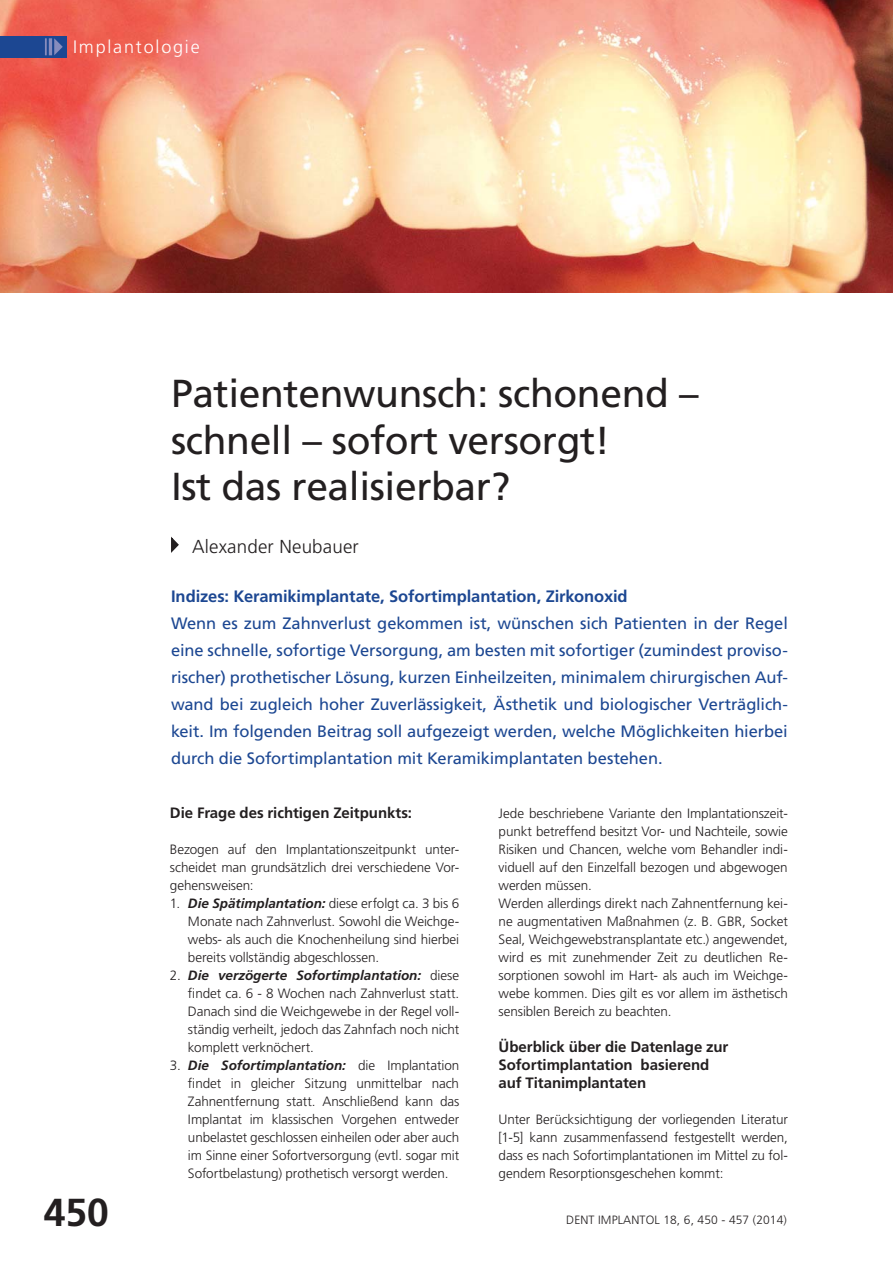
<style>
.page{position:relative;width:893px;height:1263px;background:#fff}
.page>*{position:absolute;margin:0;border:0;box-sizing:border-box;transform-origin:0 0}
.t1{font:39px/46.5px "Frutiger";letter-spacing:-.01em;color:#231f20}
.t2{font:700 39px "Frutiger";color:#231f20}
.t3{font:300 18.75px "Frutiger";letter-spacing:.01em;color:#231f20}
.t4{font:300 18px "Frutiger";letter-spacing:.1em;color:#fff}
.t5{font:16.5px/27px "Frutiger";letter-spacing:-.005em;color:#1c4792;text-align:justify}
.t6{font:700 16.5px "Frutiger";letter-spacing:-.005em;color:#1c4792}
.t7{font:700 15px/18px "Frutiger";letter-spacing:-.005em;color:#231f20}
.t8{font:300 13.5px/18px "Frutiger";letter-spacing:-.01em;color:#231f20;text-align:justify}
.t9{font:300 12px "Frutiger";letter-spacing:.01em;color:#231f20}
.s1{font-weight:700;font-style:italic}
</style>
<div class="page">
<img style="left:0;top:0;width:892px;height:292px">
<svg style="left:171px;top:536px;width:8px;height:17px"></svg>
<div style="left:0;top:36px;width:67px;height:21px;background:#1c4792"></div>
<svg style="left:45px;top:38px;width:2px;height:17px"></svg>
<hr style="left:49px;top:38px;width:3px;height:17px;background:#868cbd">
<svg style="left:54px;top:38px;width:9px;height:17px"></svg>
<h3 class="t4" style="left:73px;top:40px;width:128px">Implantologie</h3>
<h1 class="t1" style="left:171px;top:374px;width:529px">Patientenwunsch: schonend – schnell – sofort versorgt!<br>Ist das realisierbar?</h1>
<h2 class="t3" style="left:192px;top:539px;width:168px">Alexander Neubauer</h2>
<p class="t6" style="left:171px;top:590px;width:458px">Indizes: Keramikimplantate, Sofortimplantation, Zirkonoxid</p>
<p class="t5" style="left:171px;top:611px;width:618px">Wenn es zum Zahnverlust gekommen ist, wünschen sich Patienten in der Regel eine schnelle, sofortige Versorgung, am besten mit sofortiger (zumindest proviso&shy;rischer) prothetischer Lösung, kurzen Einheilzeiten, minimalem chirurgischen Auf&shy;wand bei zugleich hoher Zuverlässigkeit, Ästhetik und biologischer Verträglich&shy;keit. Im folgenden Beitrag soll aufgezeigt werden, welche Möglichkeiten hierbei durch die Sofortimplantation mit Keramikimplantaten bestehen.</p>
<h1 class="t2" style="left:44px;top:1197px;width:67px">450</h1>
<p class="t7" style="left:170px;top:805px;width:244px">Die Frage des richtigen Zeitpunkts:</p>
<p class="t8" style="left:170px;top:841px;width:291px">Bezogen auf den Implantationszeitpunkt unter&shy;scheidet man grundsätzlich drei verschiedene Vor&shy;gehensweisen:</p>
<p class="t8" style="left:188px;top:895px;width:273px;text-indent:-18px">1. <span class="s1">Die Spätimplantation:</span> diese erfolgt ca. 3 bis 6<br>Monate nach Zahnverlust. Sowohl die Weichge&shy;webs- als auch die Knochenheilung sind hierbei bereits vollständig abgeschlossen.</p>
<p class="t8" style="left:188px;top:967px;width:273px;text-indent:-18px">2. <span class="s1">Die verzögerte Sofortimplantation:</span> diese findet ca. 6 - 8 Wochen nach Zahnverlust statt.<br>Danach sind die Weichgewebe in der Regel voll&shy;ständig verheilt, jedoch das Zahnfach noch nicht komplett verknöchert.</p>
<p class="t8" style="left:188px;top:1057px;width:273px;text-indent:-18px">3. <span class="s1">Die Sofortimplantation:</span> die Implantation findet in gleicher Sitzung unmittelbar nach Zahnentfernung statt. Anschließend kann das Implantat im klassischen Vorgehen entweder unbelastet geschlossen einheilen oder aber auch im Sinne einer Sofortversorgung (evtl. sogar mit Sofortbelastung) prothetisch versorgt werden.</p>
<p class="t8" style="left:498px;top:805px;width:291px;text-align:left">Jede beschriebene Variante den Implantationszeit&shy;punkt betreffend besitzt Vor- und Nachteile, sowie Risiken und Chancen, welche vom Behandler indi&shy;viduell auf den Einzelfall bezogen und abgewogen werden müssen.<br>Werden allerdings direkt nach Zahnentfernung kei&shy;ne augmentativen Maßnahmen (z. B. GBR, Socket Seal, Weichgewebstransplantate etc.) angewendet, wird es mit zunehmender Zeit zu deutlichen Re&shy;sorptionen sowohl im Hart- als auch im Weichge&shy;webe kommen. Dies gilt es vor allem im ästhetisch sensiblen Bereich zu beachten.</p>
<p class="t7" style="left:498px;top:1039px;width:231px">Überblick über die Datenlage zur<br>Sofortimplantation basierend auf Titanimplantaten</p>
<p class="t8" style="left:498px;top:1111px;width:291px">Unter Berücksichtigung der vorliegenden Literatur [1-5] kann zusammenfassend festgestellt werden, dass es nach Sofortimplantationen im Mittel zu fol&shy;gendem Resorptionsgeschehen kommt:</p>
<p class="t9" style="left:566px;top:1215px;width:222px">DENT IMPLANTOL 18, 6, 450 - 457 (2014)</p>
</div>
